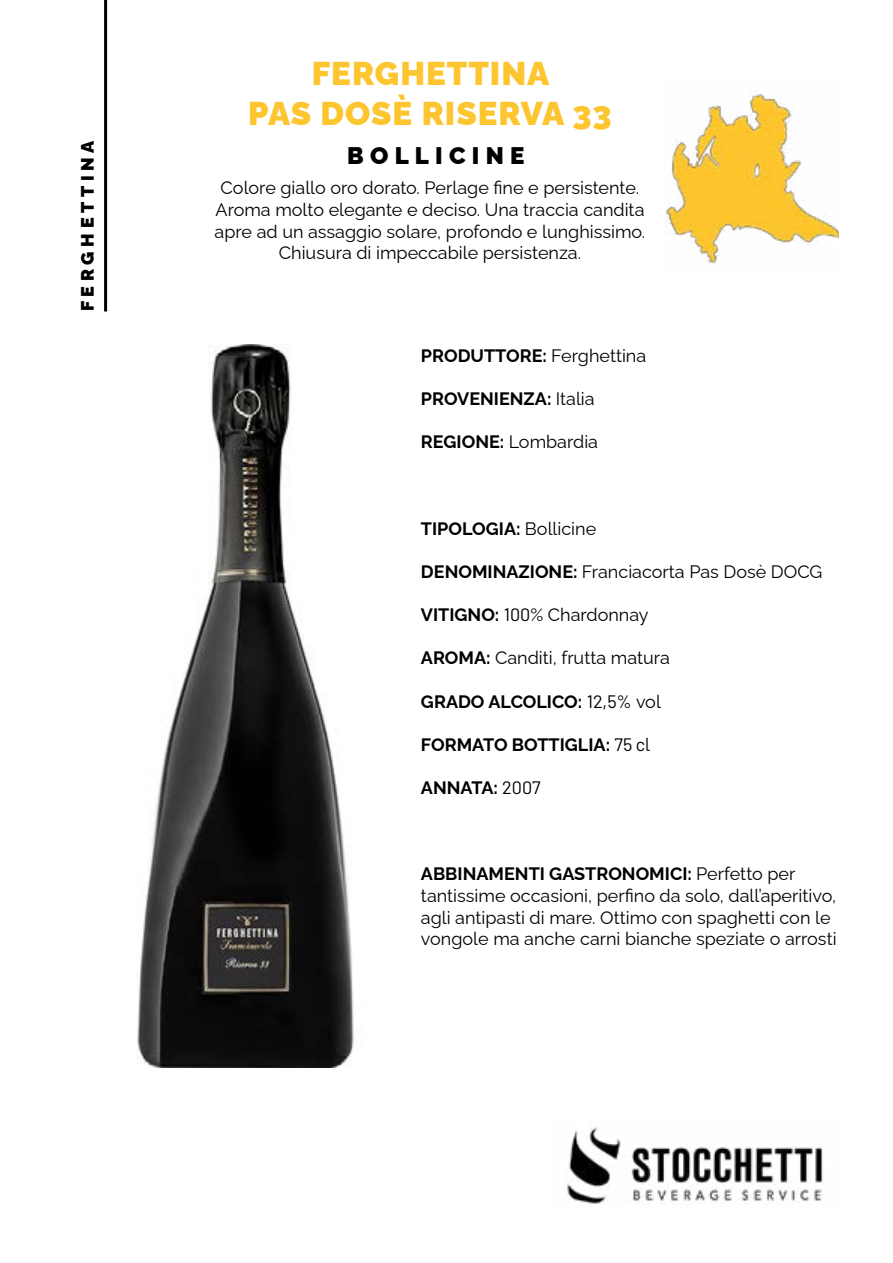
<style>
.page{position:relative;width:893px;height:1263px;background:#fff}
.page>*{position:absolute;margin:0;border:0;box-sizing:border-box;transform-origin:0 0}
.t1{font:900 33px/39.6px "Raleway";letter-spacing:.03em;color:#fdc52f;text-align:center}
.t2{font:900 24px "Raleway";letter-spacing:.26em;color:#000}
.t3{font:18px/21.6px "Raleway";color:#000}
.t4{font:700 18px "Raleway";color:#000}
.t5{font:900 18px "Raleway";letter-spacing:.26em;color:#000}
.s1{font-weight:400}
.s2{font-weight:700}
.s3{font-family:"Barlow"}
.s4{font-family:"Barlow";font-weight:400}
</style>
<div class="page">
<img style="left:565px;top:1123px;width:258px;height:82px">
<img style="left:137px;top:345px;width:217px;height:723px">
<hr style="left:104px;top:0;width:3px;height:311px;background:#000">
<img style="left:664px;top:93px;width:175px;height:171px">
<p class="t5" style="left:73px;top:311px;width:173px;rotate:-90deg">FERGHETTINA</p>
<h1 class="t1" style="left:248px;top:50px;width:365px">FERGHETTINA<br>PAS DOSÈ RISERVA 33</h1>
<h2 class="t2" style="left:347px;top:137px;width:179px">BOLLICINE</h2>
<p class="t3" style="left:215px;top:175px;width:432px;text-align:center">Colore giallo oro dorato. Perlage fine e persistente.<br>Aroma molto elegante e deciso. Una traccia candita apre ad un assaggio solare, profondo e lunghissimo.<br>Chiusura di impeccabile persistenza.</p>
<p class="t4" style="left:421px;top:341px;width:227px">PRODUTTORE: <span class="s1">Ferghettina</span></p>
<p class="t4" style="left:421px;top:384px;width:175px">PROVENIENZA: <span class="s1">Italia</span></p>
<p class="t3" style="left:421px;top:429px;width:179px"><span class="s2">REGIONE:</span> Lombardia</p>
<p class="t4" style="left:421px;top:514px;width:177px">TIPOLOGIA: <span class="s1">Bollicine</span></p>
<p class="t3" style="left:421px;top:559px;width:403px"><span class="s2">DENOMINAZIONE:</span> Franciacorta Pas Dosè DOCG</p>
<p class="t3" style="left:421px;top:602px;width:229px"><span class="s2">VITIGNO:</span> <span class="s3">100</span>% Chardonnay</p>
<p class="t3" style="left:421px;top:645px;width:250px"><span class="s2">AROMA:</span> Canditi, frutta matura</p>
<p class="t4" style="left:421px;top:687px;width:241px">GRADO ALCOLICO: <span class="s4">12,5%</span> <span class="s1">vol</span></p>
<p class="t4" style="left:421px;top:730px;width:231px">FORMATO BOTTIGLIA: <span class="s4">75 c</span><span class="s1">l</span></p>
<p class="t4" style="left:421px;top:773px;width:121px">ANNATA: <span class="s4">2007</span></p>
<p class="t3" style="left:421px;top:861px;width:417px"><span class="s2">ABBINAMENTI GASTRONOMICI:</span> Perfetto per tantissime occasioni, perfino da solo, dall’aperitivo, agli antipasti di mare. Ottimo con spaghetti con le vongole ma anche carni bianche speziate o arrosti</p>
</div>
